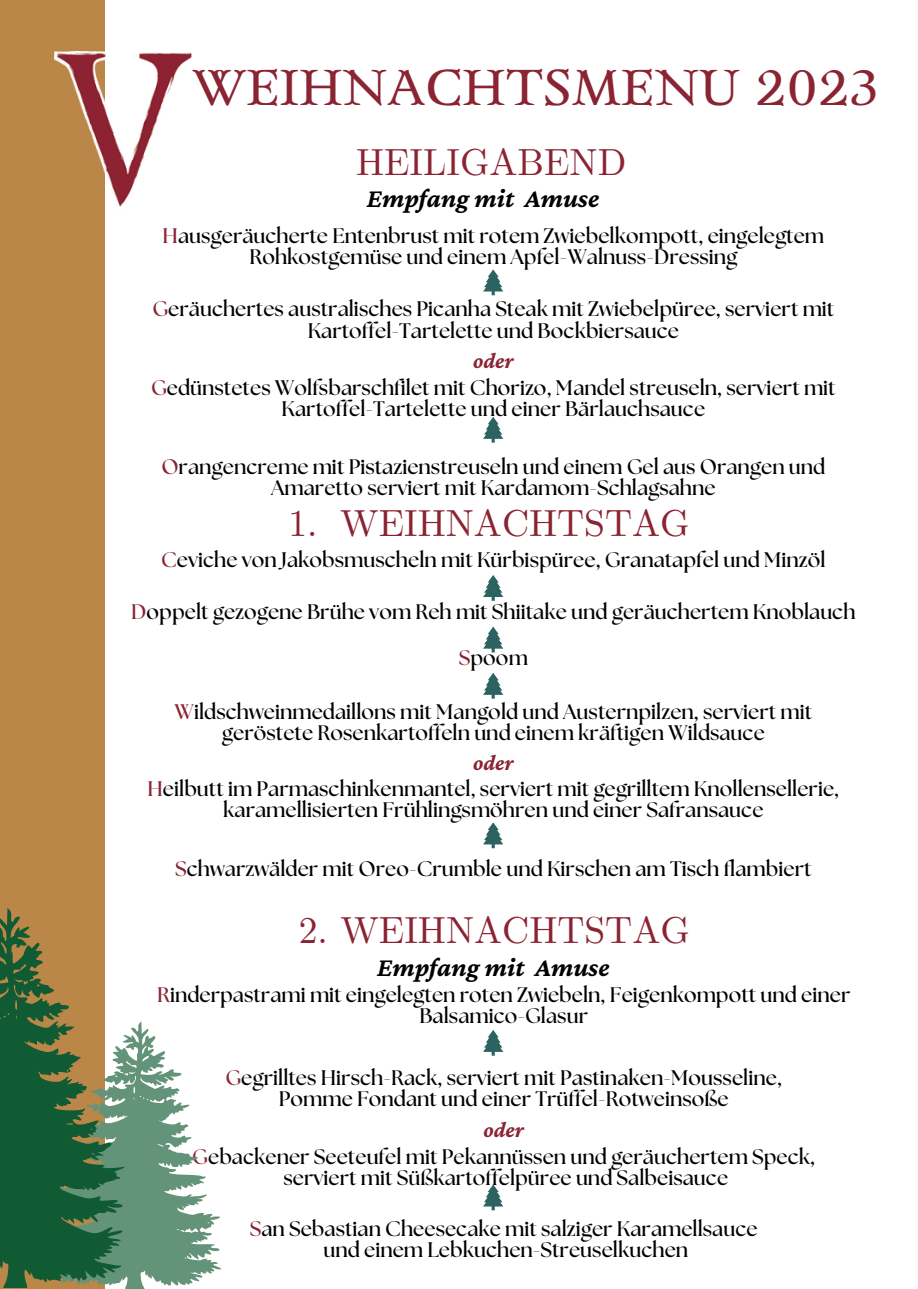
<style>
.page{position:relative;width:918px;height:1289px;background:#fff}
.page>*{position:absolute;margin:0;border:0;box-sizing:border-box;transform-origin:0 0}
.t1{font:49.65px "Zenaida";color:#8a2332}
.t2{font:37.5px "CMU Serif";color:#8a2332}
.t3{font:italic 700 27px "Crimson Pro";color:#000}
.t4{font:italic 700 22.5px "Crimson Pro";color:#8a2332}
.t5{font:700 21px/21.3px "The Seasons";color:#000;text-align:center}
.s1{color:#8a2332}
</style>
<div class="page">
<div style="left:0;top:0;width:105px;height:1288px;background:#ba8748"></div>
<img style="left:55px;top:51px;width:137px;height:156px">
<svg style="left:483px;top:269px;width:20px;height:26px"></svg>
<svg style="left:125px;top:1021px;width:96px;height:267px;fill:#639379"></svg>
<svg style="left:0;top:908px;width:127px;height:379px;fill:#105b34"></svg>
<svg style="left:483px;top:417px;width:20px;height:25px"></svg>
<svg style="left:483px;top:575px;width:20px;height:25px"></svg>
<svg style="left:483px;top:626px;width:20px;height:26px"></svg>
<svg style="left:483px;top:673px;width:20px;height:25px"></svg>
<svg style="left:483px;top:822px;width:20px;height:26px"></svg>
<svg style="left:483px;top:1030px;width:20px;height:25px"></svg>
<svg style="left:483px;top:1184px;width:20px;height:25px"></svg>
<p class="t1" style="left:192px;top:56px;width:688px">WEIHNACHTSMENU 2023</p>
<p class="t2" style="left:356px;top:140px;width:272px">HEILIGABEND</p>
<p class="t3" style="left:367px;top:182px;width:234px">Empfang mit Amuse</p>
<p class="t5" style="left:163px;top:226px;width:663px"><span class="s1">H</span>ausgeräucherte Entenbrust mit rotem Zwiebelkompott, eingelegtem<br>Rohkostgemüse und einem Apfel-Walnuss-Dressing</p>
<p class="t5" style="left:152px;top:299px;width:684px"><span class="s1">G</span>eräuchertes australisches Picanha Steak mit Zwiebelpüree, serviert mit<br>Kartoffel-Tartelette und Bockbiersauce</p>
<p class="t4" style="left:473px;top:348px;width:42px">oder</p>
<p class="t5" style="left:151px;top:378px;width:686px"><span class="s1">G</span>edünstetes Wolfsbarschfilet mit Chorizo, Mandel streuseln, serviert mit<br>Kartoffel-Tartelette und einer Bärlauchsauce</p>
<p class="t5" style="left:161px;top:456px;width:666px"><span class="s1">O</span>rangencreme mit Pistazienstreuseln und einem Gel aus Orangen und<br>Amaretto serviert mit Kardamom-Schlagsahne</p>
<p class="t2" style="left:288px;top:500px;width:403px">1. WEIHNACHTSTAG</p>
<p class="t5" style="left:161px;top:550px;width:666px"><span class="s1">C</span>eviche von Jakobsmuscheln mit Kürbispüree, Granatapfel und Minzöl</p>
<p class="t5" style="left:131px;top:602px;width:726px"><span class="s1">D</span>oppelt gezogene Brühe vom Reh mit Shiitake und geräuchertem Knoblauch</p>
<p class="t5" style="left:459px;top:648px;width:70px"><span class="s1">S</span>poom</p>
<p class="t5" style="left:174px;top:702px;width:639px"><span class="s1">W</span>ildschweinmedaillons mit Mangold und Austernpilzen, serviert mit</p>
<p class="t5" style="left:222px;top:723px;width:544px">geröstete Rosenkartoffeln und einem kräftigen Wildsauce</p>
<p class="t4" style="left:473px;top:750px;width:42px">oder</p>
<p class="t5" style="left:148px;top:779px;width:693px"><span class="s1">H</span>eilbutt im Parmaschinkenmantel, serviert mit gegrilltem Knollensellerie, karamellisierten Frühlingsmöhren und einer Safransauce</p>
<p class="t5" style="left:175px;top:859px;width:638px"><span class="s1">S</span>chwarzwälder mit Oreo-Crumble und Kirschen am Tisch flambiert</p>
<p class="t2" style="left:299px;top:908px;width:393px">2. WEIHNACHTSTAG</p>
<p class="t3" style="left:377px;top:951px;width:234px">Empfang mit Amuse</p>
<p class="t5" style="left:157px;top:984px;width:695px"><span class="s1">R</span>inderpastrami mit eingelegten roten Zwiebeln, Feigenkompott und einer<br>Balsamico-Glasur</p>
<p class="t5" style="left:225px;top:1067px;width:558px"><span class="s1">G</span>egrilltes Hirsch-Rack, serviert mit Pastinaken-Mousseline,</p>
<p class="t5" style="left:279px;top:1089px;width:451px">Pomme Fondant und einer Trüffel-Rotweinsoße</p>
<p class="t4" style="left:483px;top:1116px;width:42px">oder</p>
<p class="t5" style="left:192px;top:1146px;width:624px"><span class="s1">G</span>ebackener Seeteufel mit Pekannüssen und geräuchertem Speck,</p>
<p class="t5" style="left:283px;top:1167px;width:446px">serviert mit Süßkartoffelpüree und Salbeisauce</p>
<p class="t5" style="left:250px;top:1218px;width:509px"><span class="s1">S</span>an Sebastian Cheesecake mit salziger Karamellsauce</p>
<p class="t5" style="left:323px;top:1239px;width:366px">und einem Lebkuchen-Streuselkuchen</p>
</div>
